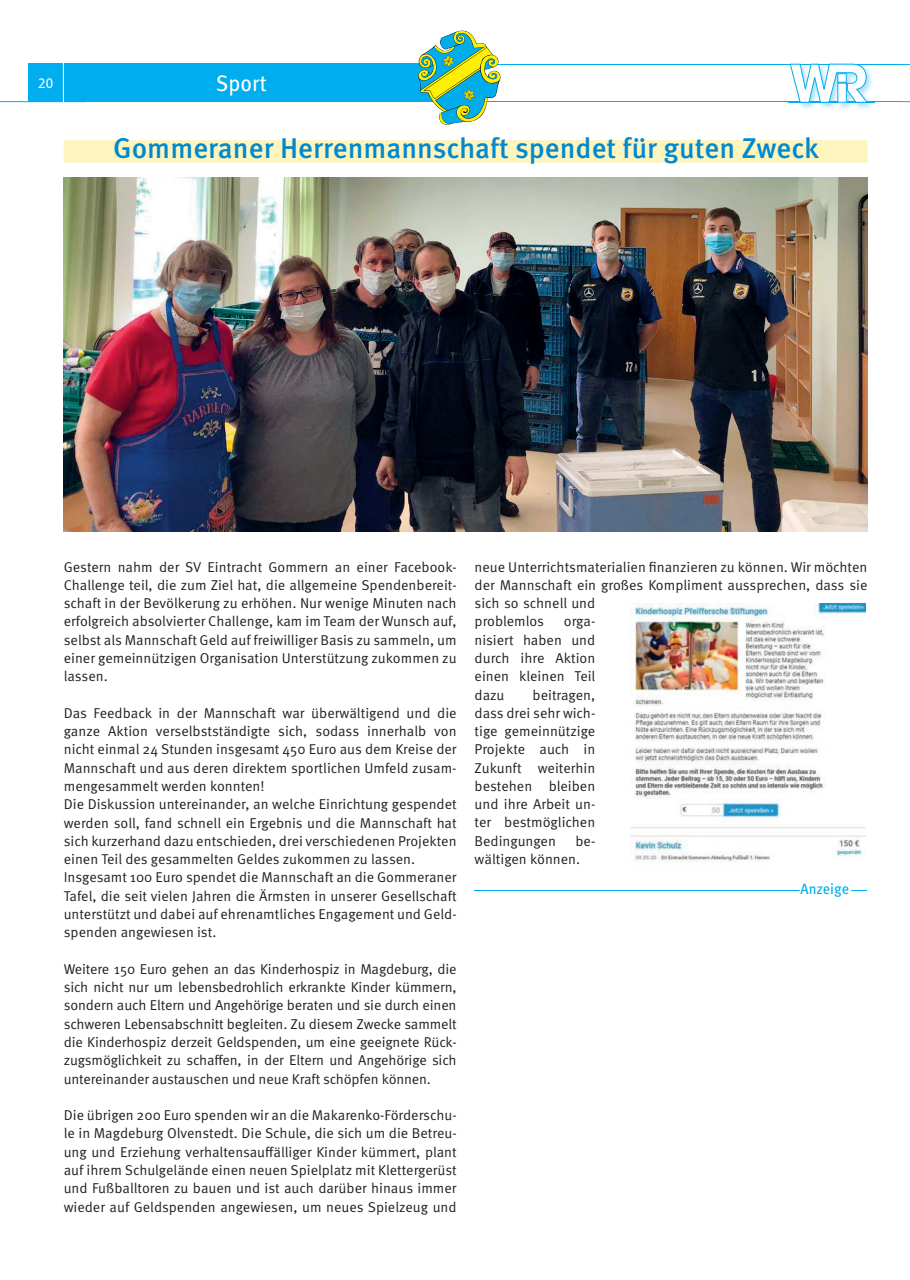
<style>
.page{position:relative;width:910px;height:1280px;background:#fff}
.page>*{position:absolute;margin:0;border:0;box-sizing:border-box;transform-origin:0 0}
.t1{font:500 28.5px "Meta Pro";color:#0089cf}
.t2{font:22.5px "Meta Pro";color:#fff;scale:.95 1}
.t3{font:15px "Meta Pro";letter-spacing:-.005em;color:#00aeef;scale:.95 1}
.t4{font:15px "Today SB";color:#fff;scale:.95 1}
.t5{font:14.25px/18.3px "Meta Pro";color:#231f20;text-align:justify}
</style>
<div class="page">
<div style="left:64px;top:63px;width:392px;height:39px;background:#00aeef"></div>
<hr style="left:0;top:101px;width:86px;height:1px;background:#00aeef">
<hr style="left:86px;top:101px;width:815px;height:1px;background:#00aeef">
<hr style="left:86px;top:64px;width:815px;height:1px;background:#00aeef">
<div style="left:28px;top:63px;width:35px;height:39px;background:#00aeef"></div>
<hr style="left:63px;top:62px;width:1px;height:41px;background:#fff">
<img style="left:418px;top:30px;width:83px;height:95px">
<img style="left:789px;top:63px;width:85px;height:46px">
<svg style="left:790px;top:64px;width:78px;height:39px"></svg>
<hr style="left:474px;top:890px;width:393px;height:1px;background:#00aeef">
<img style="left:799px;top:890px;width:51px;height:1px">
<div style="left:64px;top:140px;width:803px;height:23px;background:#fef4bd"></div>
<img style="left:64px;top:177px;width:803px;height:354px">
<img style="left:630px;top:604px;width:236px;height:259px">
<p class="t4" style="left:38px;top:75px;width:17px">20</p>
<h2 class="t2" style="left:216px;top:69px;width:55px">Sport</h2>
<h1 class="t1" style="left:113px;top:130px;width:707px">Gommeraner Herrenmannschaft spendet für guten Zweck</h1>
<p class="t5" style="left:64px;top:558px;width:394px">Gestern nahm der SV Eintracht Gommern an einer Facebook-Challenge teil, die zum Ziel hat, die allgemeine Spendenbereit&shy;schaft in der Bevölkerung zu erhöhen. Nur wenige Minuten nach erfolgreich absolvierter Challenge, kam im Team der Wunsch auf, selbst als Mannschaft Geld auf freiwilliger Basis zu sammeln, um einer gemeinnützigen Organisation Unterstützung zukommen zu lassen.</p>
<p class="t5" style="left:64px;top:704px;width:394px;text-align:left">Das Feedback in der Mannschaft war überwältigend und die ganze Aktion verselbstständigte sich, sodass innerhalb von nicht einmal 24 Stunden insgesamt 450 Euro aus dem Kreise der Mannschaft und aus deren direktem sportlichen Umfeld zusam&shy;mengesammelt werden konnten!<br>Die Diskussion untereinander, an welche Einrichtung gespendet werden soll, fand schnell ein Ergebnis und die Mannschaft hat sich kurzerhand dazu entschieden, drei verschiedenen Projekten einen Teil des gesammelten Geldes zukommen zu lassen.<br>Insgesamt 100 Euro spendet die Mannschaft an die Gommeraner Tafel, die seit vielen Jahren die Ärmsten in unserer Gesellschaft unterstützt und dabei auf ehrenamtliches Engagement und Geld&shy;spenden angewiesen ist.</p>
<p class="t5" style="left:64px;top:960px;width:394px">Weitere 150 Euro gehen an das Kinderhospiz in Magdeburg, die sich nicht nur um lebensbedrohlich erkrankte Kinder kümmern, sondern auch Eltern und Angehörige beraten und sie durch einen schweren Lebensabschnitt begleiten. Zu diesem Zwecke sammelt die Kinderhospiz derzeit Geldspenden, um eine geeignete Rück&shy;zugsmöglichkeit zu schaffen, in der Eltern und Angehörige sich untereinander austauschen und neue Kraft schöpfen können.</p>
<p class="t5" style="left:64px;top:1106px;width:394px">Die übrigen 200 Euro spenden wir an die Makarenko-Förderschu&shy;le in Magdeburg Olvenstedt. Die Schule, die sich um die Betreu&shy;ung und Erziehung verhaltensauffälliger Kinder kümmert, plant auf ihrem Schulgelände einen neuen Spielplatz mit Klettergerüst und Fußballtoren zu bauen und ist auch darüber hinaus immer wieder auf Geldspenden angewiesen, um neues Spielzeug und</p>
<p class="t5" style="left:475px;top:558px;width:394px;text-align:left">neue Unterrichtsmaterialien finanzieren zu können. Wir möchten der Mannschaft ein großes Kompliment aussprechen, dass sie sich so schnell und<br>problemlos</p>
<p class="t5" style="left:475px;top:613px;width:122px;text-indent:89px">orga&shy;nisiert haben und durch ihre Aktion einen kleinen Teil dazu</p>
<p class="t5" style="left:475px;top:686px;width:122px;text-indent:58px">beitragen, dass drei sehr wich&shy;tige gemeinnützige Projekte auch in Zukunft weiterhin bestehen bleiben und ihre Arbeit un&shy;ter bestmöglichen Bedingungen</p>
<p class="t5" style="left:475px;top:832px;width:122px;text-indent:101px">be&shy;wältigen können.</p>
<p class="t3" style="left:800px;top:880px;width:53px">Anzeige</p>
</div>
